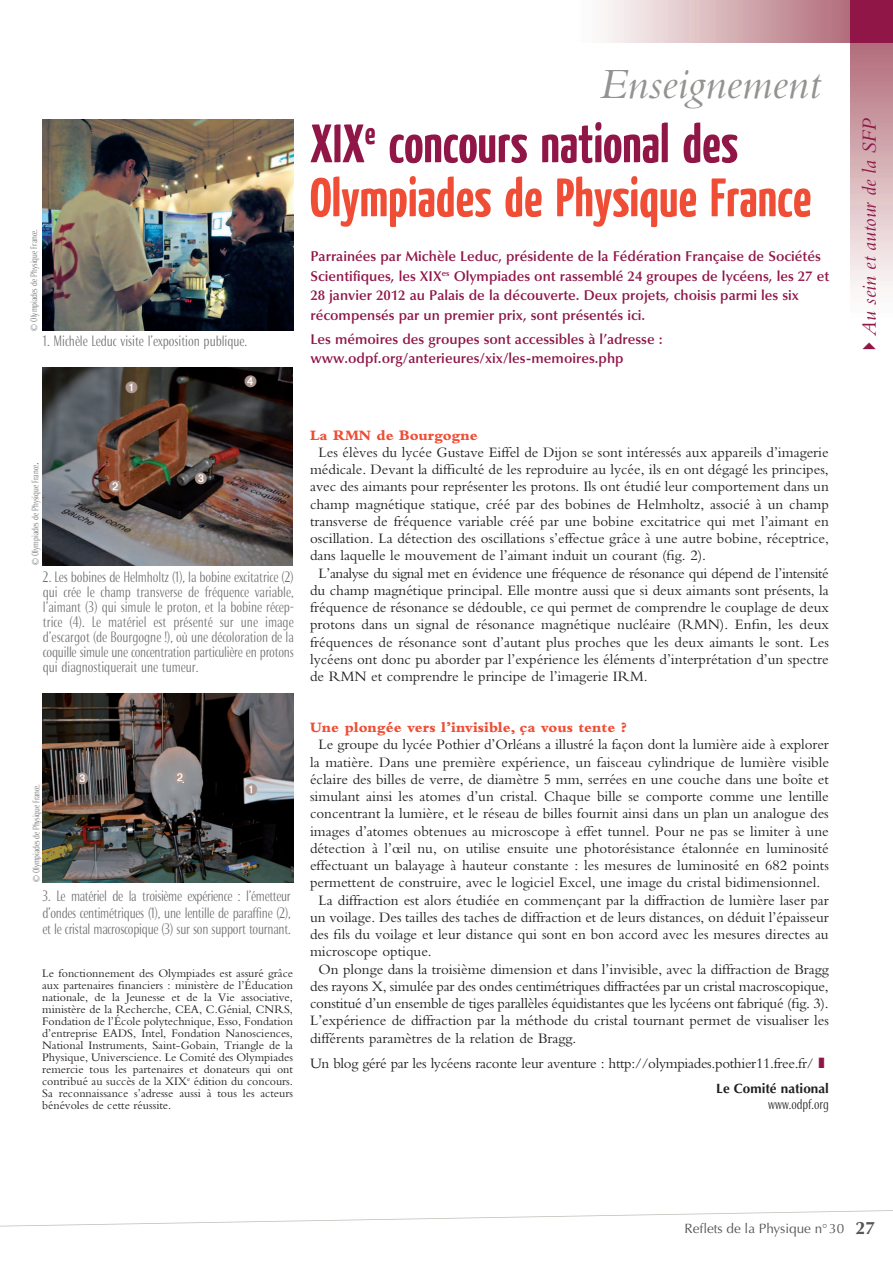
<style>
.page{position:relative;width:893px;height:1263px;background:#fff}
.page>*{position:absolute;margin:0;border:0;box-sizing:border-box;transform-origin:0 0}
.t1{font:700 54px/54px "Yanone Kaffeesatz";color:#ef4d35}
.t2{font:italic 45px "Bembo";color:#939491}
.t3{font:italic 21px "Bembo";color:#901648}
.t4{font:15px "Bembo";color:#231f20}
.t5{font:15px "Bembo";letter-spacing:-.02em;color:#231f20}
.t6{font:15px "Bembo";letter-spacing:-.025em;color:#231f20}
.t7{font:800 15px "Bembo";color:#ef4d35}
.t8{font:300 14.25px/15px "Roxy";letter-spacing:-.015em;color:#6c6d70;text-align:justify}
.t9{font:600 14.25px/19.5px "Optima LT";color:#901648}
.t10{font:13.5px "Optima LT";color:#585653}
.t11{font:700 13.5px "Optima LT";color:#231f20}
.t12{font:300 13.5px "Roxy";color:#231f20}
.t13{font:12px/12px "Bembo";color:#231f20;text-align:justify}
.t14{font:300 9px "Roxy";color:#6c6d70}
.s1{font-family:"Optima LT";font-weight:400}
.s2{color:#901648}
.s3{font-size:14.25px}
.s4{font-weight:700;font-size:18px}
</style>
<div class="page">
<svg style="left:0;top:1210px;width:893px;height:16px"></svg>
<div style="left:850px;top:43px;width:43px;height:276px;background:linear-gradient(to bottom,#b26d7a,#fff)"></div>
<div style="left:574px;top:0;width:276px;height:43px;background:linear-gradient(to right,#fff,#b36f7b)"></div>
<div style="left:850px;top:0;width:43px;height:43px;background:#901648"></div>
<img style="left:43px;top:693px;width:251px;height:190px">
<img style="left:42px;top:367px;width:250px;height:198px">
<img style="left:43px;top:119px;width:251px;height:212px">
<svg style="left:109px;top:480px;width:12px;height:12px"></svg>
<svg style="left:174px;top:772px;width:12px;height:12px"></svg>
<svg style="left:126px;top:381px;width:11px;height:12px"></svg>
<svg style="left:245px;top:783px;width:12px;height:12px"></svg>
<svg style="left:195px;top:473px;width:12px;height:11px"></svg>
<svg style="left:77px;top:772px;width:11px;height:12px"></svg>
<svg style="left:245px;top:375px;width:12px;height:12px"></svg>
<p class="t14" style="left:29px;top:331px;width:104px;rotate:-90deg"><span class="s1">©</span> Olympiades de Physique France.</p>
<p class="t8" style="left:43px;top:334px;width:206px">1. Michèle Leduc visite l’exposition publique.</p>
<h2 class="t2" style="left:599px;top:58px;width:223px">Enseignement</h2>
<h1 class="t1" style="left:310px;top:114px;width:503px"><span class="s2">XIX</span><sup>e</sup> <span class="s2">concours national des<br></span>Olympiades de Physique France</h1>
<p class="t9" style="left:310px;top:247px;width:520px">Parrainées par Michèle Leduc, présidente de la Fédération Française de Sociétés Scientifiques, les XIX<sup>es</sup> Olympiades ont rassemblé 24 groupes de lycéens, les 27 et 28 janvier 2012 au Palais de la découverte. Deux projets, choisis parmi les six récompensés par un premier prix, sont présentés ici.</p>
<p class="t9" style="left:310px;top:329px;width:354px">Les mémoires des groupes sont accessibles à l’adresse : www.odpf.org/anterieures/xix/les-memoires.php</p>
<p class="t14" style="left:30px;top:565px;width:105px;rotate:-90deg"><span class="s1">©</span> Olympiades de Physique France<span class="s3">.</span></p>
<p class="t8" style="left:43px;top:570px;width:252px">2. Les bobines de Helmholtz (1), la bobine excitatrice (2) qui crée le champ transverse de fréquence variable, l’aimant (3) qui simule le proton, et la bobine récep&shy;trice (4). Le matériel est présenté sur une image d’escargot (de Bourgogne !), où une décoloration de la coquille simule une concentration particulière en protons qui diagnostiquerait une tumeur.</p>
<p class="t14" style="left:31px;top:882px;width:99px;rotate:-90deg"><span class="s1">©</span> Olympiades de Physique France.</p>
<p class="t8" style="left:42px;top:888px;width:250px;line-height:16.5px">3. Le matériel de la troisième expérience : l’émetteur d’ondes centimétriques (1), une lentille de paraffine (2), et le cristal macroscopique (3) sur son support tournant.</p>
<p class="t13" style="left:42px;top:967px;width:252px">Le fonctionnement des Olympiades est assuré grâce aux partenaires financiers : ministère de l’Éducation nationale, de la Jeunesse et de la Vie associative, ministère de la Recherche, CEA, C.Génial, CNRS, Fondation de l’École polytechnique, Esso, Fondation d’entreprise EADS, Intel, Fondation Nanosciences, National Instruments, Saint-Gobain, Triangle de la Physique, Universcience. Le Comité des Olympiades remercie tous les partenaires et donateurs qui ont contribué au succès de la XIX<sup>e</sup> édition du concours.<br>Sa reconnaissance s’adresse aussi à tous les acteurs bénévoles de cette réussite.</p>
<p class="t7" style="left:310px;top:426px;width:169px">La RMN de Bourgogne</p>
<p class="t4" style="left:319px;top:443px;width:512px">Les élèves du lycée Gustave Eiffel de Dijon se sont intéressés aux appareils d’imagerie</p>
<p class="t4" style="left:310px;top:461px;width:520px">médicale. Devant la difficulté de les reproduire au lycée, ils en ont dégagé les principes,</p>
<p class="t4" style="left:310px;top:478px;width:520px">avec des aimants pour représenter les protons. Ils ont étudié leur comportement dans un</p>
<p class="t4" style="left:310px;top:495px;width:520px">champ magnétique statique, créé par des bobines de Helmholtz, associé à un champ</p>
<p class="t4" style="left:310px;top:512px;width:520px">transverse de fréquence variable créé par une bobine excitatrice qui met l’aimant en</p>
<p class="t4" style="left:310px;top:530px;width:520px">oscillation. La détection des oscillations s’effectue grâce à une autre bobine, réceptrice,</p>
<p class="t4" style="left:310px;top:547px;width:398px">dans laquelle le mouvement de l’aimant induit un courant (fig. 2).</p>
<p class="t6" style="left:319px;top:564px;width:512px">L’analyse du signal met en évidence une fréquence de résonance qui dépend de l’intensité</p>
<p class="t4" style="left:310px;top:581px;width:520px">du champ magnétique principal. Elle montre aussi que si deux aimants sont présents, la</p>
<p class="t4" style="left:310px;top:599px;width:520px">fréquence de résonance se dédouble, ce qui permet de comprendre le couplage de deux</p>
<p class="t4" style="left:310px;top:616px;width:520px">protons dans un signal de résonance magnétique nucléaire (RMN). Enfin, les deux</p>
<p class="t4" style="left:310px;top:633px;width:520px">fréquences de résonance sont d’autant plus proches que les deux aimants le sont. Les</p>
<p class="t4" style="left:310px;top:650px;width:520px">lycéens ont donc pu aborder par l’expérience les éléments d’interprétation d’un spectre</p>
<p class="t4" style="left:310px;top:668px;width:339px">de RMN et comprendre le principe de l’imagerie IRM.</p>
<p class="t7" style="left:310px;top:719px;width:318px">Une plongée vers l’invisible, ça vous tente ?</p>
<p class="t4" style="left:319px;top:736px;width:512px">Le groupe du lycée Pothier d’Orléans a illustré la façon dont la lumière aide à explorer</p>
<p class="t4" style="left:310px;top:753px;width:520px">la matière. Dans une première expérience, un faisceau cylindrique de lumière visible</p>
<p class="t4" style="left:310px;top:770px;width:520px">éclaire des billes de verre, de diamètre 5 mm, serrées en une couche dans une boîte et</p>
<p class="t4" style="left:310px;top:788px;width:520px">simulant ainsi les atomes d’un cristal. Chaque bille se comporte comme une lentille</p>
<p class="t4" style="left:310px;top:805px;width:520px">concentrant la lumière, et le réseau de billes fournit ainsi dans un plan un analogue des</p>
<p class="t4" style="left:310px;top:822px;width:520px">images d’atomes obtenues au microscope à effet tunnel. Pour ne pas se limiter à une</p>
<p class="t4" style="left:310px;top:839px;width:520px">détection à l’œil nu, on utilise ensuite une photorésistance étalonnée en luminosité</p>
<p class="t4" style="left:310px;top:857px;width:520px">effectuant un balayage à hauteur constante : les mesures de luminosité en 682 points</p>
<p class="t4" style="left:310px;top:874px;width:512px">permettent de construire, avec le logiciel Excel, une image du cristal bidimensionnel.</p>
<p class="t4" style="left:319px;top:891px;width:512px">La diffraction est alors étudiée en commençant par la diffraction de lumière laser par</p>
<p class="t4" style="left:310px;top:908px;width:520px">un voilage. Des tailles des taches de diffraction et de leurs distances, on déduit l’épaisseur</p>
<p class="t4" style="left:310px;top:926px;width:520px">des fils du voilage et leur distance qui sont en bon accord avec les mesures directes au</p>
<p class="t4" style="left:310px;top:943px;width:123px">microscope optique.</p>
<p class="t4" style="left:319px;top:960px;width:512px">On plonge dans la troisième dimension et dans l’invisible, avec la diffraction de Bragg</p>
<p class="t4" style="left:310px;top:977px;width:520px">des rayons X, simulée par des ondes centimétriques diffractées par un cristal macroscopique,</p>
<p class="t4" style="left:310px;top:995px;width:520px">constitué d’un ensemble de tiges parallèles équidistantes que les lycéens ont fabriqué (fig. 3).</p>
<p class="t4" style="left:310px;top:1012px;width:520px">L’expérience de diffraction par la méthode du cristal tournant permet de visualiser les</p>
<p class="t4" style="left:310px;top:1029px;width:268px">différents paramètres de la relation de Bragg.</p>
<p class="t5" style="left:310px;top:1055px;width:516px">Un blog géré par les lycéens raconte leur aventure : http://olympiades.pothier11.free.fr/ <span class="s2">❚</span></p>
<p class="t11" style="left:716px;top:1081px;width:114px">Le Comité national</p>
<p class="t12" style="left:768px;top:1097px;width:62px">www.odpf.org</p>
<h3 class="t3" style="left:857px;top:356px;width:240px;rotate:-90deg">✔Au sein et autour de la SFP</h3>
<p class="t10" style="left:685px;top:1220px;width:192px">Reflets de la Physique n° 30 <span class="s4">27</span></p>
</div>
